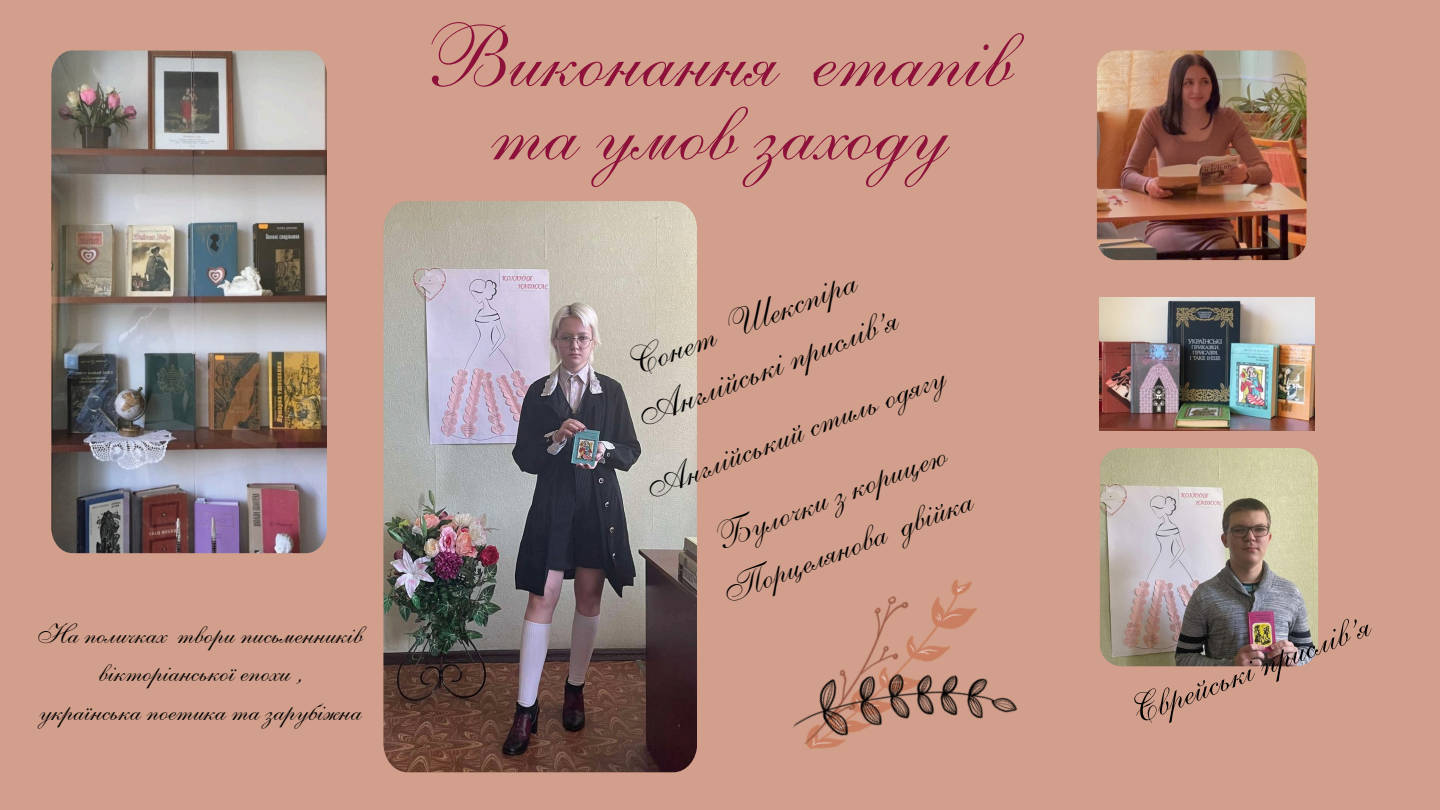
<style>
.page{position:relative;width:1440px;height:810px;background:#d19f8b}
.page>*{position:absolute;margin:0;border:0;box-sizing:border-box;transform-origin:0 0}
.t1{font:88px/73.5px "Anastasia Script";color:#8d113a;text-align:center}
.t2{font:39.3px "Anastasia Script";color:#000}
.t3{font:38.7px/50.2px "Anastasia Script";color:#000}
.t4{font:36.8px "Anastasia Script";color:#000}
.t5{font:28.1px/38.8px "Anastasia Script";color:#000;text-align:center}
</style>
<div class="page">
<img style="left:51px;top:50px;width:276px;height:503px">
<img style="left:383px;top:201px;width:314px;height:571px">
<img style="left:1100px;top:298px;width:214px;height:132px">
<img style="left:1097px;top:50px;width:210px;height:210px;border-radius:21px">
<img style="left:1100px;top:448px;width:218px;height:218px;border-radius:22px">
<img style="left:792px;top:579px;width:226px;height:170px">
<h2 class="t5" style="left:34px;top:618px;width:326px">На поличках твори письменників вікторіанської епохи ,</h2>
<p class="t5" style="left:35px;top:696px;width:324px">українська поетика та зарубіжна</p>
<p class="t1" style="left:412px;top:35px;width:588px">Виконання етапів та умов заходу</p>
<h2 class="t3" style="left:610px;top:352px;width:276px;rotate:-21deg">Сонет Шекспіра<br>Англійські прислів’я</h2>
<h2 class="t4" style="left:639px;top:480px;width:318px;rotate:-21deg">Англійський стиль одягу</h2>
<h2 class="t4" style="left:708px;top:531px;width:245px;rotate:-21deg">Булочки з корицею</h2>
<p class="t4" style="left:717px;top:584px;width:264px;rotate:-21deg">Порцелянова двійка</p>
<p class="t2" style="left:1121px;top:705px;width:255px;rotate:-21deg">Єврейські прислів’я</p>
</div>
